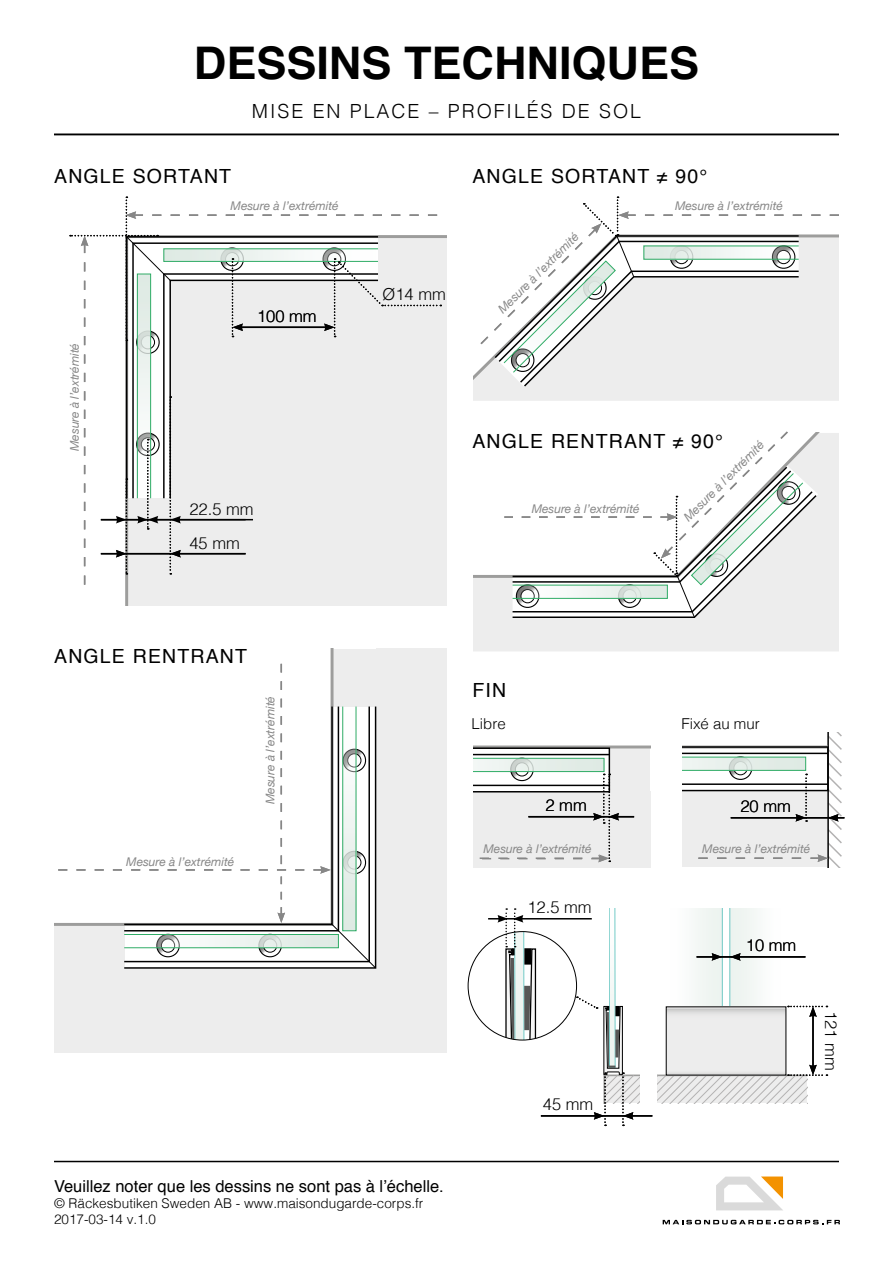
<style>
.page{position:relative;width:893px;height:1263px;background:#fff}
.page>*{position:absolute;margin:0;border:0;box-sizing:border-box;transform-origin:0 0}
.t1{font:700 45px "Helvetica";color:#000}
.t2{font:19.5px "Helvetica";letter-spacing:.06em;color:#000}
.t3{font:300 19.5px "Helvetica";letter-spacing:.1em;color:#000}
.t4{font:300 16.5px/34px "Helvetica";color:#000}
.t5{font:16.5px "Helvetica";color:#000}
.t6{font:300 15px "Helvetica";color:#000}
.t7{font:300 13.5px/16.2px "Helvetica";color:#000}
.t8{font:italic 12px "Helvetica Neue";color:#878787}
</style>
<div class="page">
<div style="left:125px;top:235px;width:321px;height:371px;background:#ededed"></div>
<div style="left:473px;top:370px;width:366px;height:31px;background:#ededed"></div>
<div style="left:473px;top:433px;width:366px;height:218px;background:#ededed"></div>
<svg style="left:473px;top:433px;width:361px;height:146px"></svg>
<div style="left:473px;top:791px;width:177px;height:76px;background:#ededed"></div>
<div style="left:609px;top:747px;width:41px;height:54px;background:#ededed"></div>
<hr style="left:473px;top:745px;width:177px;height:3px;background:#9d9d9c">
<div style="left:54px;top:968px;width:392px;height:84px;background:#ededed"></div>
<div style="left:54px;top:924px;width:70px;height:44px;background:#ededed"></div>
<div style="left:332px;top:649px;width:44px;height:57px;background:#ededed"></div>
<div style="left:376px;top:649px;width:70px;height:319px;background:#ededed"></div>
<hr style="left:54px;top:1161px;width:785px;height:1px;background:#000">
<hr style="left:54px;top:134px;width:785px;height:1px;background:#000">
<hr style="left:541px;top:1115px;width:55px;height:1px;background:#000">
<svg style="left:577px;top:908px;width:250px;height:218px"></svg>
<svg style="left:479px;top:197px;width:360px;height:191px"></svg>
<svg style="left:504px;top:431px;width:314px;height:188px"></svg>
<svg style="left:70px;top:197px;width:371px;height:388px"></svg>
<svg style="left:58px;top:664px;width:318px;height:304px"></svg>
<hr style="left:521px;top:918px;width:71px;height:1px;background:#000">
<svg style="left:473px;top:747px;width:161px;height:115px"></svg>
<svg style="left:488px;top:908px;width:49px;height:132px"></svg>
<svg style="left:682px;top:732px;width:162px;height:135px"></svg>
<svg style="left:716px;top:1176px;width:67px;height:34px"></svg>
<svg style="left:663px;top:1220px;width:177px;height:4px"></svg>
<h1 class="t1" style="left:194px;top:27px;width:507px">DESSINS TECHNIQUES</h1>
<h2 class="t2" style="left:54px;top:161px;width:178px">ANGLE SORTANT</h2>
<h2 class="t3" style="left:252px;top:94px;width:390px">MISE EN PLACE – PROFILÉS DE SOL</h2>
<h2 class="t2" style="left:472px;top:161px;width:236px">ANGLE SORTANT ≠ 90°</h2>
<p class="t8" style="left:231px;top:197px;width:109px">Mesure à l’extrémité</p>
<p class="t8" style="left:675px;top:197px;width:109px">Mesure à l’extrémité</p>
<p class="t8" style="left:66px;top:451px;width:109px;rotate:-90deg">Mesure à l’extrémité</p>
<h3 class="t4" style="left:257px;top:298px;width:61px">100 mm</h3>
<h3 class="t4" style="left:189px;top:490px;width:66px">22.5 mm<br>45 mm</h3>
<h3 class="t4" style="left:383px;top:276px;width:65px">Ø14 mm</h3>
<p class="t8" style="left:494px;top:305px;width:110px;rotate:-45deg">Mesure à l’extrémité</p>
<h2 class="t2" style="left:472px;top:426px;width:252px">ANGLE RENTRANT ≠ 90°</h2>
<p class="t8" style="left:680px;top:513px;width:110px;rotate:-45deg">Mesure à l’extrémité</p>
<p class="t8" style="left:532px;top:500px;width:109px">Mesure à l’extrémité</p>
<h2 class="t2" style="left:54px;top:641px;width:194px">ANGLE RENTRANT</h2>
<p class="t8" style="left:262px;top:804px;width:109px;rotate:-90deg">Mesure à l’extrémité</p>
<p class="t8" style="left:126px;top:853px;width:109px">Mesure à l’extrémité</p>
<h3 class="t5" style="left:54px;top:1173px;width:391px">Veuillez noter que les dessins ne sont pas à l’échelle.</h3>
<p class="t7" style="left:54px;top:1194px;width:371px">© Räckesbutiken Sweden AB - www.maisondugarde-corps.fr<br>2017-03-14 v.1.0</p>
<h2 class="t2" style="left:472px;top:675px;width:35px">FIN</h2>
<p class="t6" style="left:472px;top:711px;width:36px">Libre</p>
<p class="t6" style="left:681px;top:711px;width:80px">Fixé au mur</p>
<h3 class="t4" style="left:545px;top:787px;width:43px">2 mm</h3>
<h3 class="t4" style="left:740px;top:788px;width:52px">20 mm</h3>
<p class="t8" style="left:484px;top:840px;width:109px">Mesure à l’extrémité</p>
<p class="t8" style="left:702px;top:840px;width:110px">Mesure à l’extrémité</p>
<h3 class="t4" style="left:527px;top:889px;width:66px">12.5 mm</h3>
<h3 class="t4" style="left:746px;top:927px;width:52px">10 mm</h3>
<h3 class="t4" style="left:543px;top:1086px;width:52px">45 mm</h3>
<h3 class="t4" style="left:849px;top:1011px;width:61px;rotate:90deg">121 mm</h3>
</div>
